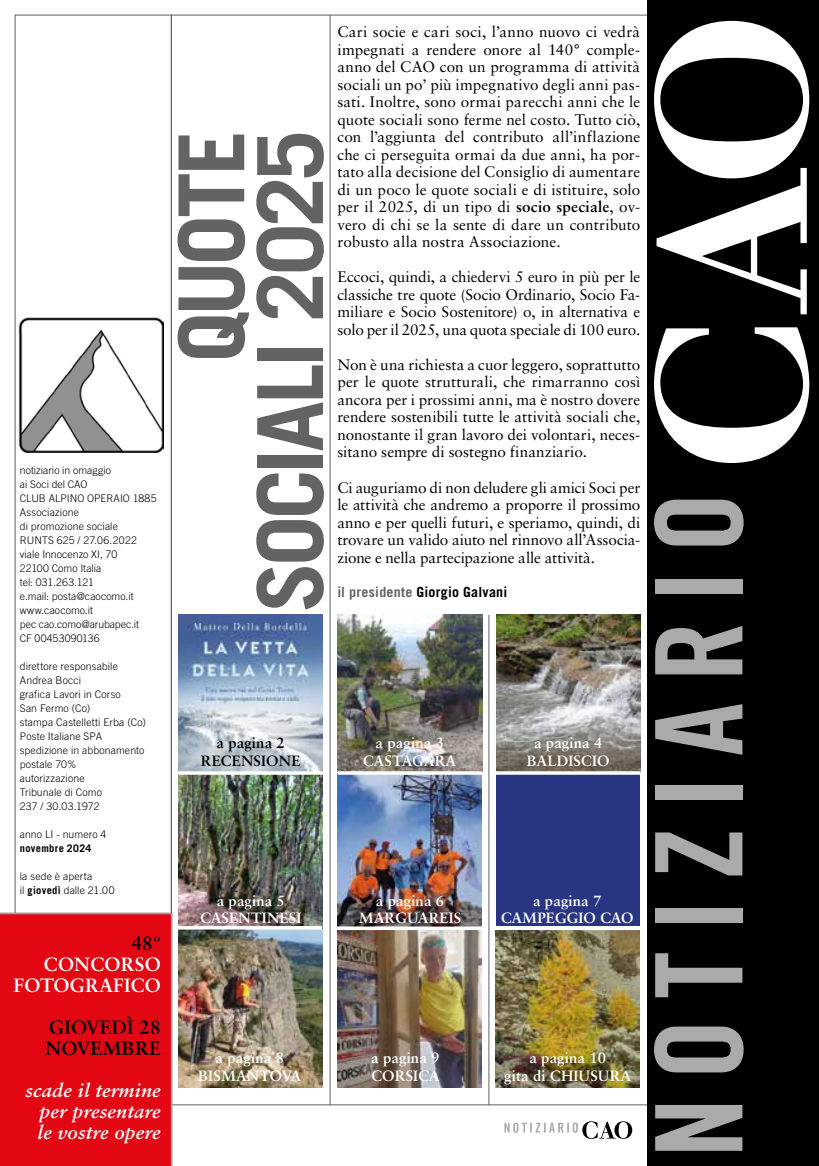
<style>
.page{position:relative;width:819px;height:1166px;background:#fff}
.page>*{position:absolute;margin:0;border:0;box-sizing:border-box;transform-origin:0 0}
.t1{font:120.75px "Trade Gothic LT Std Bd Cn 20";letter-spacing:.15em;color:#aaa}
.t2{font:700 91px/78.8px "Trade Gothic LT Std";letter-spacing:-.04em;color:#646363;text-align:right}
.t3{font:italic 700 19.25px/21px "Sabon LT Std";letter-spacing:.01em;color:#fff;text-align:justify}
.t4{font:700 19.25px/21px "Sabon LT Std";letter-spacing:.01em;color:#000}
.t5{font:700 19.25px/21px "Sabon LT Std";letter-spacing:.01em;color:#fff;text-align:right}
.t6{font:15.4px/17.5px "Sabon LT Std";color:#000;text-align:justify}
.t7{font:700 14.88px/17.5px "Sabon LT Std";letter-spacing:.01em;color:#fff;text-align:center}
.t8{font:700 14.88px/17.5px "Sabon LT Std";letter-spacing:.01em;color:#000;text-align:center}
.t9{font:700 14px "Trade Gothic LT Std";letter-spacing:.02em;color:#000}
.t10{font:300 10.5px/14px "Trade Gothic LT Std";letter-spacing:.01em;color:#000}
.t11{font:700 10.5px "Trade Gothic LT Std";letter-spacing:.03em;color:#000}
.s1{font-weight:700}
.s2{color:#646363}
.s3{font-family:"Walbaum Bold Os F";font-size:210px;color:#fff}
</style>
<div class="page">
<hr style="left:330px;top:15px;width:1px;height:1090px;background:#646363">
<img style="left:19px;top:317px;width:145px;height:136px">
<hr style="left:171px;top:15px;width:1px;height:1090px;background:#646363">
<div style="left:647px;top:0;width:172px;height:1166px;background:#000"></div>
<div style="left:496px;top:772px;width:144px;height:154px;background:#283583"></div>
<img style="left:338px;top:615px;width:144px;height:156px">
<img style="left:496px;top:615px;width:144px;height:156px">
<img style="left:178px;top:615px;width:145px;height:472px">
<img style="left:337px;top:775px;width:144px;height:312px">
<hr style="left:488px;top:615px;width:1px;height:490px;background:#646363">
<svg style="left:504px;top:1121px;width:128px;height:18px"></svg>
<div style="left:0;top:912px;width:172px;height:254px;background:#e30613"></div>
<svg style="left:178px;top:771px;width:145px;height:4px"></svg>
<svg style="left:337px;top:771px;width:145px;height:4px"></svg>
<hr style="left:177px;top:926px;width:145px;height:3px;background:#fff">
<svg style="left:337px;top:926px;width:145px;height:4px"></svg>
<img style="left:496px;top:930px;width:143px;height:157px">
<svg style="left:496px;top:771px;width:144px;height:4px"></svg>
<p class="t10" style="left:20px;top:463px;width:138px">notiziario in omaggio<br>ai Soci del CAO<br>CLUB ALPINO OPERAIO 1885<br>Associazione<br>di promozione sociale<br>RUNTS 625 / 27.06.2022 viale Innocenzo XI, 70<br>22100 Como Italia<br>tel: 031.263.121<br>e.mail: posta@caocomo.it www.caocomo.it<br>pec cao.como@arubapec.it<br>CF 00453090136</p>
<p class="t10" style="left:20px;top:659px;width:127px">direttore responsabile<br>Andrea Bocci<br>grafica Lavori in Corso<br>San Fermo (Co)<br>stampa Castelletti Erba (Co)<br>Poste Italiane SPA spedizione in abbonamento postale 70%<br>autorizzazione<br>Tribunale di Como<br>237 / 30.03.1972</p>
<p class="t10" style="left:20px;top:827px;width:88px">anno LI - numero 4</p>
<p class="t11" style="left:20px;top:842px;width:73px">novembre 2024</p>
<p class="t10" style="left:20px;top:869px;width:96px">la sede è aperta<br>il <span class="s1">giovedì</span> dalle 21.00</p>
<p class="t4" style="left:131px;top:932px;width:31px">48°</p>
<p class="t5" style="left:14px;top:953px;width:149px">CONCORSO<br>FOTOGRAFICO</p>
<p class="t4" style="left:45px;top:1016px;width:117px">GIOVEDÌ 28<br>NOVEMBRE</p>
<p class="t3" style="left:38px;top:1079px;width:125px;text-indent:-12px">scade il termine per presentare le vostre opere</p>
<h2 class="t2" style="left:171px;top:612px;width:484px;rotate:-90deg">QUOTE<br>SOCIALI 2025</h2>
<p class="t6" style="left:337px;top:23px;width:304px">Cari socie e cari soci, l’anno nuovo ci vedrà impegnati a rendere onore al 140° comple&shy;anno del CAO con un programma di attività sociali un po’ più impegnativo degli anni pas&shy;sati. Inoltre, sono ormai parecchi anni che le quote sociali sono ferme nel costo. Tutto ciò, con l’aggiunta del contributo all’inflazione che ci perseguita ormai da due anni, ha por&shy;tato alla decisione del Consiglio di aumentare di un poco le quote sociali e di istituire, solo per il 2025, di un tipo di <span class="s1">socio speciale</span>, ov&shy;vero di chi se la sente di dare un contributo robusto alla nostra Associazione.</p>
<p class="t6" style="left:337px;top:268px;width:304px">Eccoci, quindi, a chiedervi 5 euro in più per le classiche tre quote (Socio Ordinario, Socio Fa&shy;miliare e Socio Sostenitore) o, in alternativa e solo per il 2025, una quota speciale di 100 euro.</p>
<p class="t6" style="left:337px;top:356px;width:304px">Non è una richiesta a cuor leggero, soprattutto per le quote strutturali, che rimarranno così ancora per i prossimi anni, ma è nostro dovere rendere sostenibili tutte le attività sociali che, nonostante il gran lavoro dei volontari, neces&shy;sitano sempre di sostegno finanziario.</p>
<p class="t6" style="left:337px;top:478px;width:304px">Ci auguriamo di non deludere gli amici Soci per le attività che andremo a proporre il prossimo anno e per quelli futuri, e speriamo, quindi, di trovare un valido aiuto nel rinnovo all’Associa&shy;zione e nella partecipazione alle attività.</p>
<p class="t9" style="left:337px;top:584px;width:171px"><span class="s2">il presidente</span> Giorgio Galvani</p>
<p class="t8" style="left:201px;top:734px;width:101px">a pagina 2<br>RECENSIONE</p>
<p class="t7" style="left:363px;top:734px;width:95px">a pagina 3<br>CASTAGARA</p>
<p class="t7" style="left:527px;top:734px;width:84px">a pagina 4<br>BALDISCIO</p>
<p class="t7" style="left:200px;top:891px;width:102px">a pagina 5<br>CASENTINESI</p>
<p class="t7" style="left:358px;top:891px;width:104px">a pagina 6<br>MARGUAREIS</p>
<p class="t7" style="left:501px;top:891px;width:134px">a pagina 7<br>CAMPEGGIO CAO</p>
<p class="t7" style="left:198px;top:1049px;width:105px">a pagina 8<br>BISMANTOVA</p>
<p class="t7" style="left:371px;top:1049px;width:70px;text-align:left">a pagina 9<br>CORSICA</p>
<p class="t7" style="left:504px;top:1049px;width:129px">a pagina 10<br>gita di CHIUSURA</p>
<h1 class="t1" style="left:626px;top:1158px;width:1151px;rotate:-90deg">NOTIZIARIO<span class="s3">CAO</span></h1>
</div>
